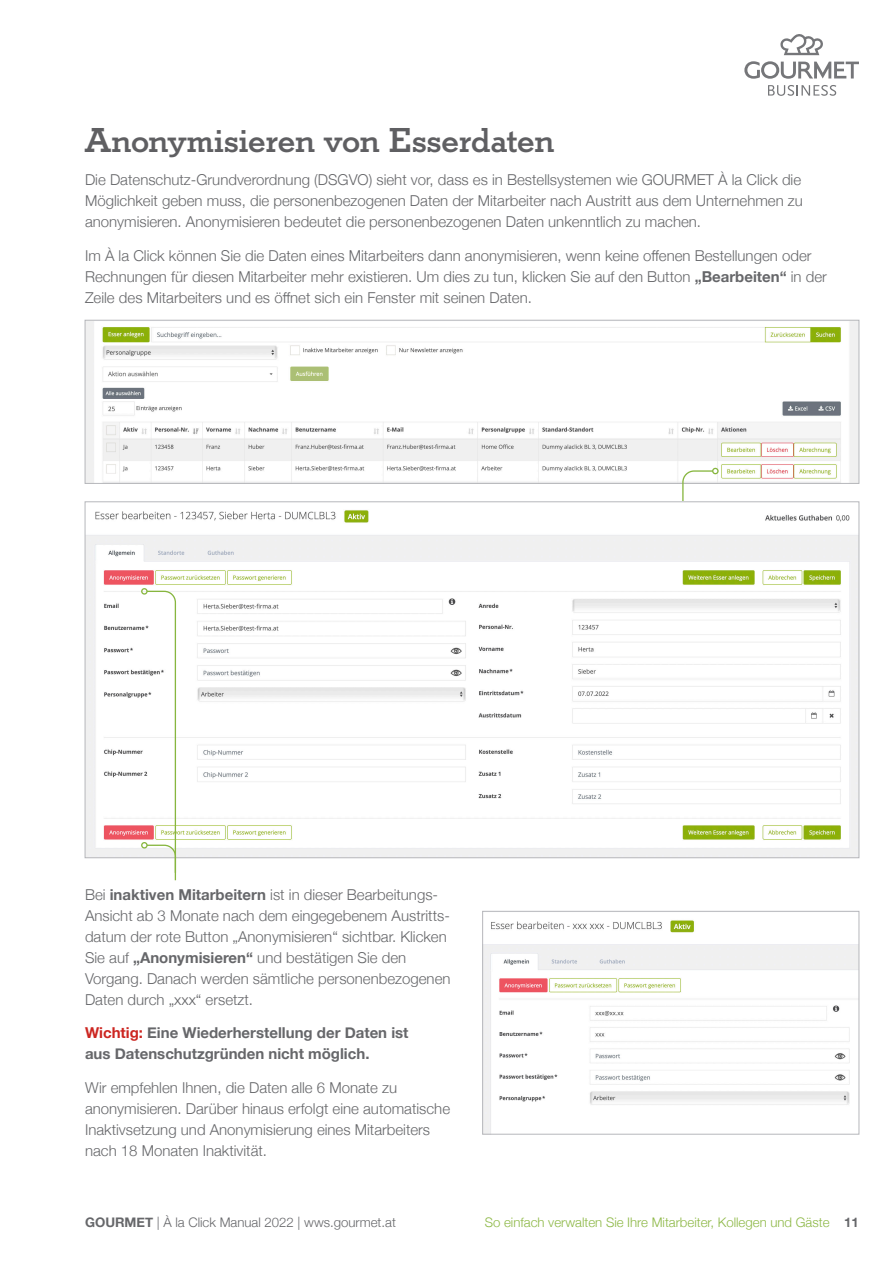
<style>
.page{position:relative;width:893px;height:1263px;background:#fff}
.page>*{position:absolute;margin:0;border:0;box-sizing:border-box;transform-origin:0 0}
.t1{font:500 36px "Stymie";letter-spacing:-.005em;color:#5f5f62}
.t2{font:300 15px/21px "Helvetica Neue";color:#66676a}
.t3{font:700 15px/21px "Helvetica Neue";color:#66676a}
.t4{font:300 13.2px "Helvetica Neue";color:#8db846}
.t5{font:300 13.2px "Helvetica Neue";color:#66676a}
.s1{font-weight:700}
.s2{color:#cc2621}
.s3{font-weight:700;color:#66676a}
</style>
<div class="page">
<svg style="left:744px;top:61px;width:115px;height:18px"></svg>
<svg style="left:780px;top:34px;width:43px;height:21px"></svg>
<svg style="left:768px;top:85px;width:68px;height:11px"></svg>
<img style="left:87px;top:322px;width:770px;height:160px">
<div style="left:85px;top:320px;width:774px;height:164px;border:1px solid #b6b7bb"></div>
<svg style="left:682px;top:470px;width:32px;height:31px"></svg>
<div style="left:712px;top:468px;width:7px;height:6px;border:1px solid #87b63f;border-radius:50%"></div>
<img style="left:484px;top:920px;width:373px;height:212px">
<div style="left:482px;top:911px;width:377px;height:223px;border:1px solid #b6b7bb"></div>
<img style="left:87px;top:510px;width:770px;height:346px">
<div style="left:141px;top:588px;width:7px;height:7px;border:1px solid #87b63f;border-radius:50%"></div>
<svg style="left:146px;top:590px;width:31px;height:291px"></svg>
<div style="left:141px;top:842px;width:7px;height:6px;border:1px solid #87b63f;border-radius:50%"></div>
<h1 class="t1" style="left:85px;top:119px;width:471px">Anonymisieren von Esserdaten</h1>
<p class="t2" style="left:85px;top:168px;width:719px;text-align:justify">Die Datenschutz-Grundverordnung (DSGVO) sieht vor, dass es in Bestellsystemen wie GOURMET À la Click die Möglichkeit geben muss, die personenbezogenen Daten der Mitarbeiter nach Austritt aus dem Unternehmen zu anonymisieren. Anonymisieren bedeutet die personenbezogenen Daten unkenntlich zu machen.</p>
<p class="t2" style="left:85px;top:244px;width:743px">Im À la Click können Sie die Daten eines Mitarbeiters dann anonymisieren, wenn keine offenen Bestellungen oder<br>Rechnungen für diesen Mitarbeiter mehr existieren. Um dies zu tun, klicken Sie auf den Button <span class="s1">„Bearbeiten“</span> in der<br>Zeile des Mitarbeiters und es öffnet sich ein Fenster mit seinen Daten.</p>
<p class="t2" style="left:85px;top:883px;width:367px">Bei <span class="s1">inaktiven Mitarbeitern</span> ist in dieser Bearbeitungs-Ansicht ab 3 Monate nach dem eingegebenem Austritts&shy;datum der rote Button „Anonymisieren“ sichtbar. Klicken Sie auf <span class="s1">„Anonymisieren“</span> und bestätigen Sie den Vorgang. Danach werden sämtliche personenbezogenen Daten durch „xxx“ ersetzt.</p>
<p class="t3" style="left:85px;top:1023px;width:325px"><span class="s2">Wichtig:</span> Eine Wiederherstellung der Daten ist aus Datenschutzgründen nicht möglich.</p>
<p class="t2" style="left:85px;top:1076px;width:367px">Wir empfehlen Ihnen, die Daten alle 6 Monate zu anonymisieren. Darüber hinaus erfolgt eine automatische Inaktivsetzung und Anonymisierung eines Mitarbeiters nach 18 Monaten Inaktivität.</p>
<p class="t5" style="left:85px;top:1211px;width:312px"><span class="s1">GOURMET</span> | À la Click Manual 2022 | wws.gourmet.at</p>
<p class="t4" style="left:485px;top:1211px;width:376px">So einfach verwalten Sie Ihre Mitarbeiter, Kollegen und Gäste <span class="s3">11</span></p>
</div>
